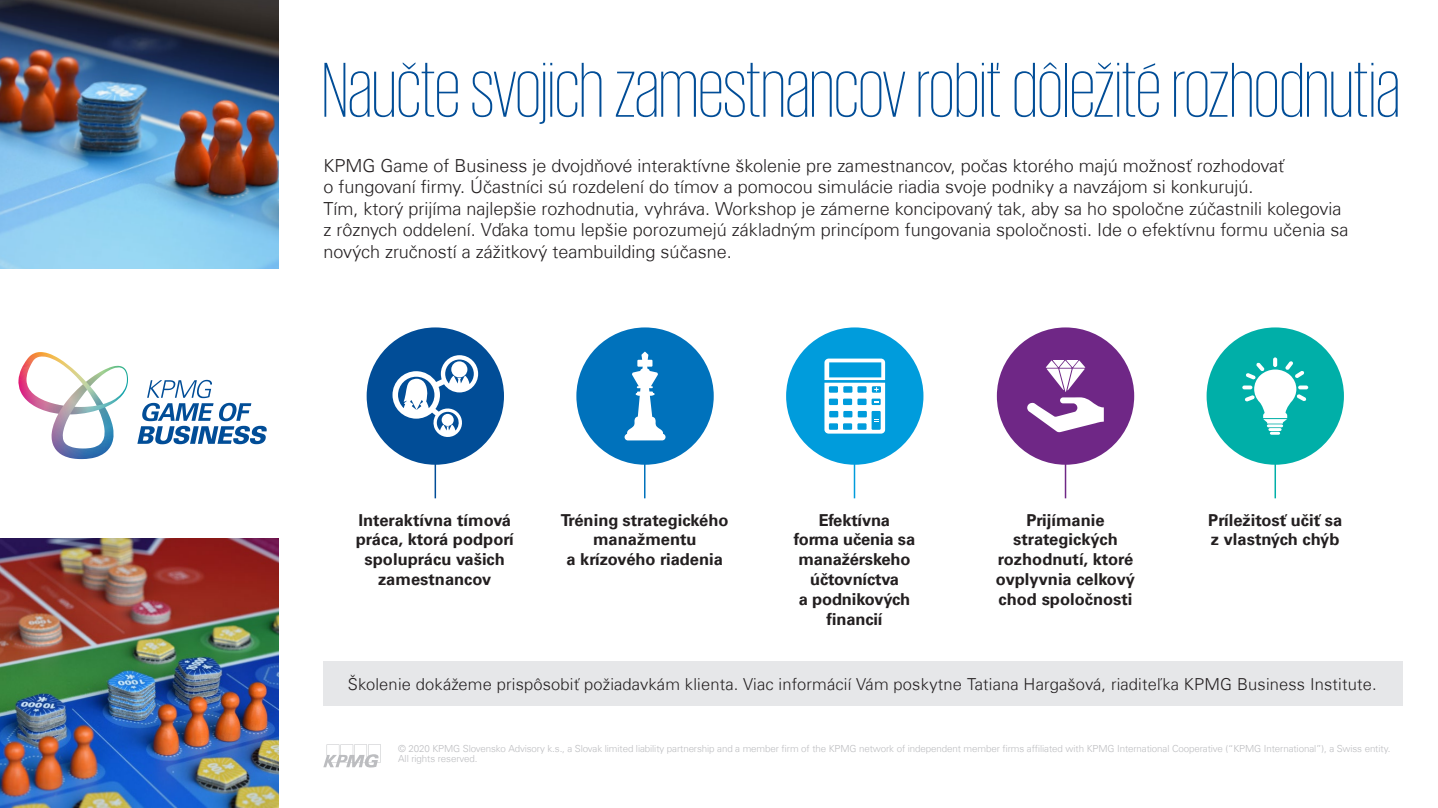
<style>
.page{position:relative;width:1438px;height:808px;background:#fff}
.page>*{position:absolute;margin:0;border:0;box-sizing:border-box;transform-origin:0 0}
.t1{font:200 79.5px "KPMG";color:#014d97}
.t2{font:300 18px/21.6px "Universfor KPMG";color:#231f20}
.t3{font:700 16.5px/19.8px "Universfor KPMG";color:#231f20;text-align:center}
.t4{font:300 16.5px "Universfor KPMG";letter-spacing:.01em;color:#231f20}
.t5{font:300 9.75px/9.8px "Universfor KPMG";letter-spacing:-.01em;color:#bcbdc0}
</style>
<div class="page">
<svg style="left:323px;top:744px;width:58px;height:23px"></svg>
<svg style="left:137px;top:380px;width:130px;height:64px"></svg>
<img style="left:18px;top:352px;width:110px;height:107px">
<img style="left:0;top:0;width:278px;height:269px">
<img style="left:0;top:539px;width:278px;height:269px">
<div style="left:323px;top:661px;width:1079px;height:45px;background:#e6e7e9"></div>
<hr style="left:1064px;top:440px;width:2px;height:58px;background:#6f2786">
<div style="left:996px;top:327px;width:138px;height:138px;background:#6f2786;border-radius:50%"></div>
<svg style="left:1027px;top:360px;width:76px;height:72px"></svg>
<hr style="left:644px;top:440px;width:1px;height:58px;background:#0072bc">
<div style="left:576px;top:327px;width:137px;height:138px;background:#0072bc;border-radius:50%"></div>
<svg style="left:624px;top:352px;width:41px;height:88px"></svg>
<hr style="left:1274px;top:440px;width:1px;height:58px;background:#00afa8">
<div style="left:1206px;top:327px;width:137px;height:138px;background:#00afa8;border-radius:50%"></div>
<hr style="left:1297px;top:385px;width:10px;height:4px;background:#fff;border-radius:2px">
<svg style="left:1244px;top:361px;width:62px;height:74px"></svg>
<div style="left:366px;top:327px;width:138px;height:138px;background:#014d97;border-radius:50%"></div>
<svg style="left:392px;top:355px;width:86px;height:82px"></svg>
<div style="left:441px;top:414px;width:13px;height:12px;background:#fff;border-radius:50%"></div>
<hr style="left:434px;top:440px;width:2px;height:58px;background:#014d97">
<hr style="left:853px;top:440px;width:2px;height:58px;background:#009cdc">
<div style="left:786px;top:327px;width:137px;height:138px;background:#009cdc;border-radius:50%"></div>
<svg style="left:824px;top:359px;width:61px;height:75px"></svg>
<h1 class="t1" style="left:322px;top:52px;width:1079px">Naučte svojich zamestnancov robiť dôležité rozhodnutia</h1>
<p class="t2" style="left:323px;top:154px;width:1026px">KPMG Game of Business je dvojdňové interaktívne školenie pre zamestnancov, počas ktorého majú možnosť rozhodovať<br>o fungovaní firmy. Účastníci sú rozdelení do tímov a pomocou simulácie riadia svoje podniky a navzájom si konkurujú.<br>Tím, ktorý prijíma najlepšie rozhodnutia, vyhráva. Workshop je zámerne koncipovaný tak, aby sa ho spoločne zúčastnili kolegovia z rôznych oddelení. Vďaka tomu lepšie porozumejú základným princípom fungovania spoločnosti. Ide o efektívnu formu učenia sa nových zručností a zážitkový teambuilding súčasne.</p>
<p class="t3" style="left:561px;top:510px;width:169px">Tréning strategického manažmentu<br>a krízového riadenia</p>
<p class="t3" style="left:1208px;top:510px;width:135px;text-align:left">Príležitosť učiť sa z vlastných chýb</p>
<p class="t3" style="left:356px;top:510px;width:159px">Interaktívna tímová práca, ktorá podporí spoluprácu vašich zamestnancov</p>
<p class="t3" style="left:793px;top:510px;width:123px">Efektívna<br>forma učenia sa manažérskeho účtovníctva<br>a podnikových financií</p>
<p class="t3" style="left:995px;top:510px;width:141px">Prijímanie strategických rozhodnutí, ktoré ovplyvnia celkový chod spoločnosti</p>
<p class="t4" style="left:348px;top:674px;width:1030px">Školenie dokážeme prispôsobiť požiadavkám klienta. Viac informácií Vám poskytne Tatiana Hargašová, riaditeľka KPMG Business Institute.</p>
<p class="t5" style="left:398px;top:744px;width:993px">© 2020 KPMG Slovensko Advisory k.s., a Slovak limited liability partnership and a member firm of the KPMG network of independent member firms affiliated with KPMG International Cooperative (“KPMG International”), a Swiss entity.<br>All rights reserved.</p>
</div>
